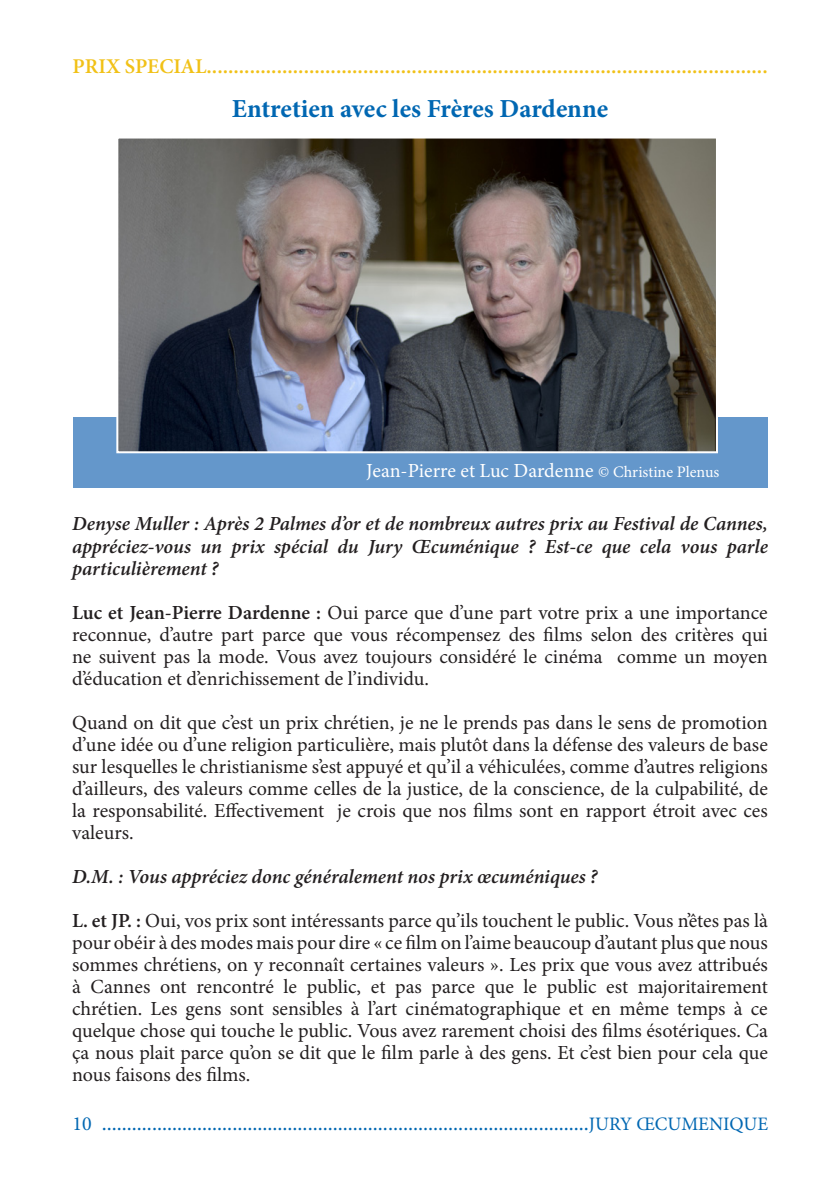
<style>
.page{position:relative;width:840px;height:1191px;background:#fff}
.page>*{position:absolute;margin:0;border:0;box-sizing:border-box;transform-origin:0 0}
.t1{font:700 26px "Minion Pro";letter-spacing:-.005em;color:#0167b2}
.t2{font:600 22px "Minion Pro";color:#f1c117}
.t3{font:22px "Minion Pro";color:#0167b2}
.t4{font:20px/22px "Minion Pro";color:#231f20;text-align:justify}
.t5{font:italic 600 20px/22px "Minion Pro";color:#231f20;text-align:justify}
.t6{font:20px "Minion Pro";color:#fff}
.s1{font-size:21px}
.s2{font-size:16px}
.s3{font-weight:600}
.s4{font-size:20px}
.s5{font-size:19px}
</style>
<div class="page">
<div style="left:74px;top:417px;width:693px;height:70px;background:#6497cb"></div>
<img style="left:119px;top:139px;width:595px;height:311px">
<div style="left:116px;top:136px;width:601px;height:317px;border:2px solid #fff"></div>
<p class="t2" style="left:72px;top:50px;width:696px"><span class="s1">PRIX SPECIAL</span>........................................................................................................</p>
<p class="t1" style="left:232px;top:90px;width:377px">Entretien avec les Frères Dardenne</p>
<p class="t6" style="left:366px;top:457px;width:354px">Jean-Pierre et Luc Dardenne <span class="s2">© Christine Plenus</span></p>
<p class="t5" style="left:72px;top:513px;width:697px">Denyse Muller : Après 2 Palmes d’or et de nombreux autres prix au Festival de Cannes, appréciez-vous un prix spécial du Jury Œcuménique ? Est-ce que cela vous parle particulièrement ?</p>
<p class="t4" style="left:72px;top:601px;width:697px"><span class="s3">Luc et Jean-Pierre Dardenne :</span> Oui parce que d’une part votre prix a une importance reconnue, d’autre part parce que vous récompensez des films selon des critères qui ne suivent pas la mode. Vous avez toujours considéré le cinéma comme un moyen d’éducation et d’enrichissement de l’individu.</p>
<p class="t4" style="left:72px;top:711px;width:697px">Quand on dit que c’est un prix chrétien, je ne le prends pas dans le sens de promotion d’une idée ou d’une religion particulière, mais plutôt dans la défense des valeurs de base sur lesquelles le christianisme s’est appuyé et qu’il a véhiculées, comme d’autres religions d’ailleurs, des valeurs comme celles de la justice, de la conscience, de la culpabilité, de la responsabilité. Effectivement je crois que nos films sont en rapport étroit avec ces valeurs.</p>
<p class="t5" style="left:72px;top:865px;width:527px">D.M. : Vous appréciez donc généralement nos prix œcuméniques ?</p>
<p class="t4" style="left:72px;top:909px;width:697px"><span class="s3">L. et JP. :</span> Oui, vos prix sont intéressants parce qu’ils touchent le public. Vous n’êtes pas là pour obéir à des modes mais pour dire « ce film on l’aime beaucoup d’autant plus que nous sommes chrétiens, on y reconnaît certaines valeurs ». Les prix que vous avez attribués à Cannes ont rencontré le public, et pas parce que le public est majoritairement chrétien. Les gens sont sensibles à l’art cinématographique et en même temps à ce quelque chose qui touche le public. Vous avez rarement choisi des films ésotériques. Ca ça nous plait parce qu’on se dit que le film parle à des gens. Et c’est bien pour cela que nous faisons des films.</p>
<p class="t3" style="left:72px;top:1108px;width:696px"><span class="s4">10</span> .................................................................................................<span class="s5">JURY ŒCUMENIQUE</span></p>
</div>
